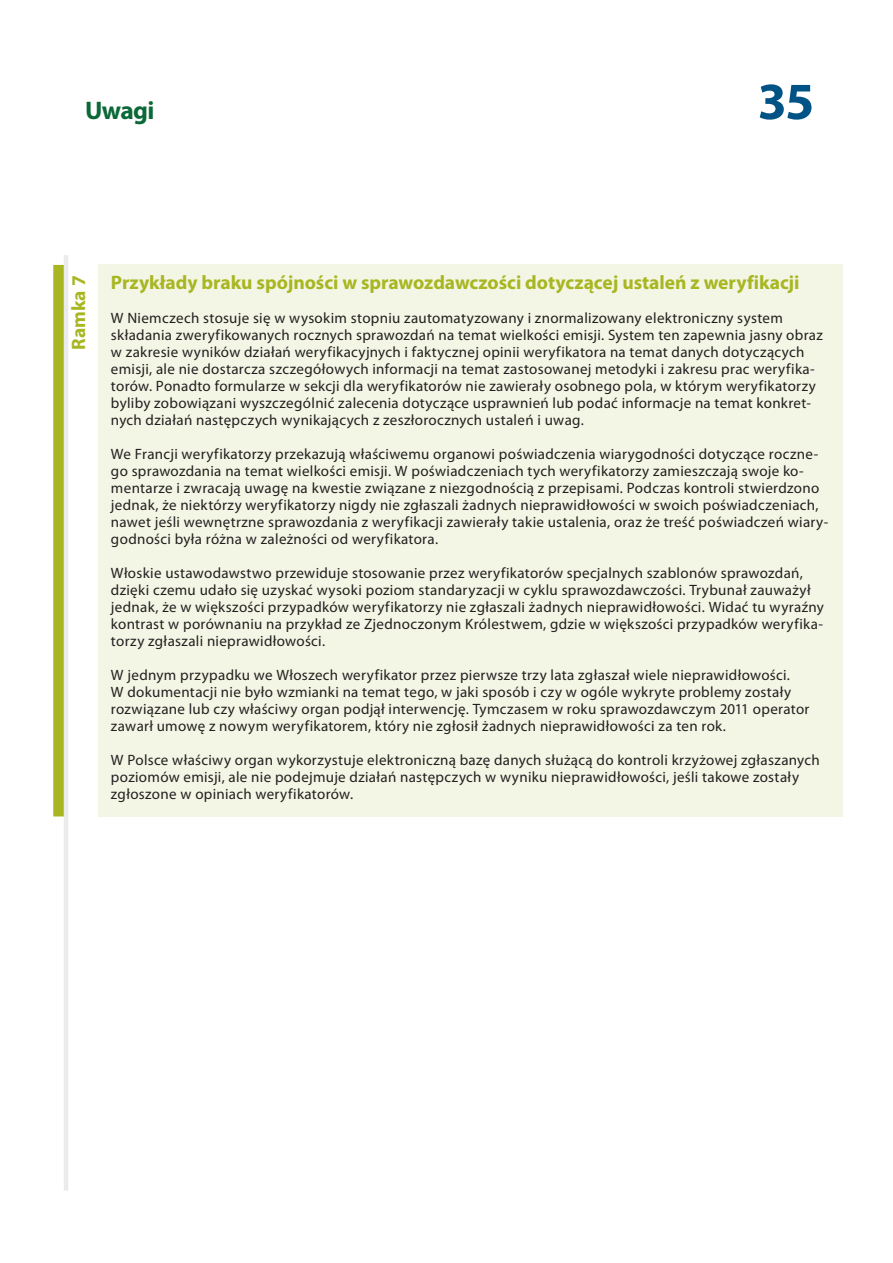
<style>
.page{position:relative;width:893px;height:1263px;background:#fff}
.page>*{position:absolute;margin:0;border:0;box-sizing:border-box;transform-origin:0 0}
.t1{font:700 52.5px "Myriad Pro";color:#015386}
.t2{font:700 25.5px "Myriad Pro";letter-spacing:-.025em;color:#0b6938}
.F_02_-_BOX_TITRE_COL{font:700 19.5px "Myriad Pro";color:#a7b621}
.F_01_-_GREEN_BOX_NUM{font:700 19.5px "Myriad Pro";color:#a7b621}
.F_04_-_BOX_TEXTE{font:15px/17px "Myriad Pro";letter-spacing:.02em;color:#231f20}
</style>
<div class="page">
<hr style="left:64px;top:255px;width:4px;height:936px;background:#ebebeb">
<div style="left:53px;top:265px;width:11px;height:551px;background:#a7b621"></div>
<div style="left:98px;top:264px;width:744px;height:552px;background:#f4f6e5"></div>
<h2 class="t2" style="left:85px;top:94px;width:71px">Uwagi</h2>
<h1 class="t1" style="left:758px;top:67px;width:58px">35</h1>
<p class="F_01_-_GREEN_BOX_NUM" style="left:66px;top:350px;width:76px;rotate:-90deg">Ramka 7</p>
<p class="F_02_-_BOX_TITRE_COL" style="left:111px;top:270px;width:690px">Przykłady braku spójności w sprawozdawczości dotyczącej ustaleń z weryfikacji</p>
<p class="F_04_-_BOX_TEXTE" style="left:111px;top:309px;width:713px">W Niemczech stosuje się w wysokim stopniu zautomatyzowany i znormalizowany elektroniczny system składania zweryfikowanych rocznych sprawozdań na temat wielkości emisji. System ten zapewnia jasny obraz w zakresie wyników działań weryfikacyjnych i faktycznej opinii weryfikatora na temat danych dotyczących emisji, ale nie dostarcza szczegółowych informacji na temat zastosowanej metodyki i zakresu prac weryfika&shy;torów. Ponadto formularze w sekcji dla weryfikatorów nie zawierały osobnego pola, w którym weryfikatorzy byliby zobowiązani wyszczególnić zalecenia dotyczące usprawnień lub podać informacje na temat konkret&shy;nych działań następczych wynikających z zeszłorocznych ustaleń i uwag.</p>
<p class="F_04_-_BOX_TEXTE" style="left:111px;top:445px;width:719px">We Francji weryfikatorzy przekazują właściwemu organowi poświadczenia wiarygodności dotyczące roczne&shy;go sprawozdania na temat wielkości emisji. W poświadczeniach tych weryfikatorzy zamieszczają swoje ko&shy;mentarze i zwracają uwagę na kwestie związane z niezgodnością z przepisami. Podczas kontroli stwierdzono jednak, że niektórzy weryfikatorzy nigdy nie zgłaszali żadnych nieprawidłowości w swoich poświadczeniach, nawet jeśli wewnętrzne sprawozdania z weryfikacji zawierały takie ustalenia, oraz że treść poświadczeń wiary&shy;godności była różna w zależności od weryfikatora.</p>
<p class="F_04_-_BOX_TEXTE" style="left:111px;top:565px;width:714px">Włoskie ustawodawstwo przewiduje stosowanie przez weryfikatorów specjalnych szablonów sprawozdań, dzięki czemu udało się uzyskać wysoki poziom standaryzacji w cyklu sprawozdawczości. Trybunał zauważył jednak, że w większości przypadków weryfikatorzy nie zgłaszali żadnych nieprawidłowości. Widać tu wyraźny kontrast w porównaniu na przykład ze Zjednoczonym Królestwem, gdzie w większości przypadków weryfika&shy;torzy zgłaszali nieprawidłowości.</p>
<p class="F_04_-_BOX_TEXTE" style="left:111px;top:667px;width:700px">W jednym przypadku we Włoszech weryfikator przez pierwsze trzy lata zgłaszał wiele nieprawidłowości.<br>W dokumentacji nie było wzmianki na temat tego, w jaki sposób i czy w ogóle wykryte problemy zostały rozwiązane lub czy właściwy organ podjął interwencję. Tymczasem w roku sprawozdawczym 2011 operator zawarł umowę z nowym weryfikatorem, który nie zgłosił żadnych nieprawidłowości za ten rok.</p>
<p class="F_04_-_BOX_TEXTE" style="left:111px;top:752px;width:710px">W Polsce właściwy organ wykorzystuje elektroniczną bazę danych służącą do kontroli krzyżowej zgłaszanych poziomów emisji, ale nie podejmuje działań następczych w wyniku nieprawidłowości, jeśli takowe zostały zgłoszone w opiniach weryfikatorów.</p>
</div>
